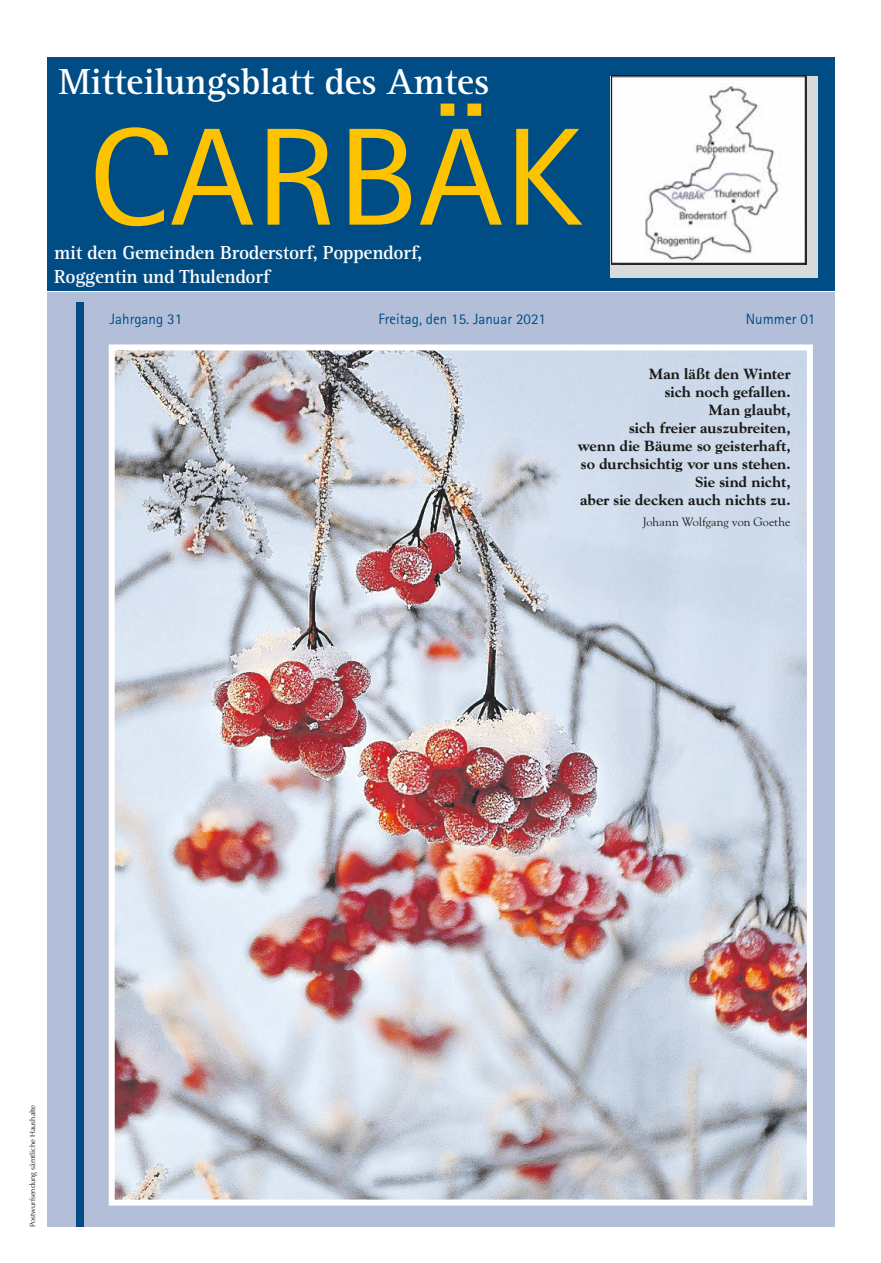
<style>
.page{position:relative;width:881px;height:1263px;background:#fff}
.page>*{position:absolute;margin:0;border:0;box-sizing:border-box;transform-origin:0 0}
.t1{font:138.75px "Agfa Rotis Sans Serif";color:#fdc300;scale:1.1 1}
.t2{font:700 37.5px "Agfa Rotis Serif";letter-spacing:-.005em;color:#fff}
.t3{font:700 19.5px "Agfa Rotis Serif";letter-spacing:-.015em;color:#fff}
.t4{font:800 15px/18px "Goudy";color:#1a1a18;text-align:right}
.t5{font:15px "Agfa Rotis Sans Serif";color:#004d85}
.t6{font:12px "Goudy";letter-spacing:.005em;color:#1a1a18}
.t7{font:7.5px "Optima LT";color:#1a1a18}
</style>
<div class="page">
<div style="left:47px;top:293px;width:786px;height:934px;background:#b3bfd9"></div>
<div style="left:76px;top:302px;width:7px;height:925px;background:#004d85"></div>
<div style="left:47px;top:57px;width:786px;height:234px;background:#004d85"></div>
<div style="left:610px;top:76px;width:207px;height:202px;background:#d9dada"></div>
<img style="left:613px;top:77px;width:190px;height:185px">
<div style="left:611px;top:75px;width:194px;height:189px;border:1px solid #1a1a18"></div>
<img style="left:116px;top:351px;width:689px;height:847px">
<div style="left:109px;top:344px;width:703px;height:861px;border:6px solid #fff"></div>
<h2 class="t2" style="left:59px;top:59px;width:432px">Mitteilungsblatt des Amtes</h2>
<h1 class="t1" style="left:88px;top:96px;width:451px">CARBÄK</h1>
<h3 class="t3" style="left:54px;top:241px;width:369px">mit den Gemeinden Broderstorf, Poppendorf,</h3>
<h3 class="t3" style="left:54px;top:265px;width:217px">Roggentin und Thulendorf</h3>
<p class="t5" style="left:110px;top:310px;width:74px">Jahrgang 31</p>
<p class="t5" style="left:378px;top:310px;width:169px">Freitag, den 15. Januar 2021</p>
<p class="t5" style="left:745px;top:310px;width:71px">Nummer 01</p>
<p class="t4" style="left:578px;top:364px;width:214px">Man läßt den Winter<br>sich noch gefallen.<br>Man glaubt,<br>sich freier auszubreiten,<br>wenn die Bäume so geisterhaft, so durchsichtig vor uns stehen.<br>Sie sind nicht,<br>aber sie decken auch nichts zu.</p>
<p class="t6" style="left:642px;top:515px;width:149px">Johann Wolfgang von Goethe</p>
<p class="t7" style="left:28px;top:1227px;width:124px;rotate:-90deg">Postwurfsendung sämtliche Haushalte</p>
</div>
